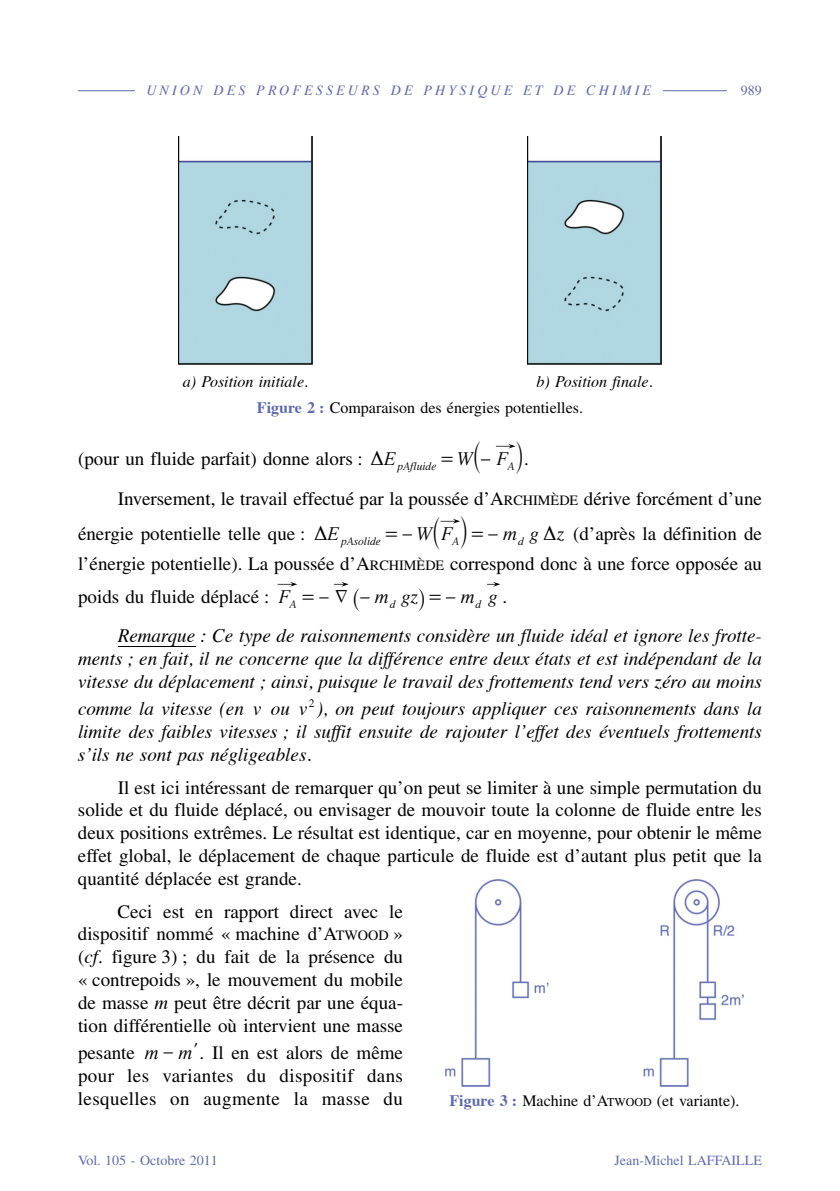
<style>
.page{position:relative;width:840px;height:1191px;background:#fff}
.page>*{position:absolute;margin:0;border:0;box-sizing:border-box;transform-origin:0 0}
.t1{font:20.2px "MM Times Roman";color:#000;scale:.79 1}
.t2{font:19px/22.8px "Times";color:#000;text-align:justify}
.t3{font:italic 19px/22.8px "Times";color:#000;text-align:justify}
.t4{font:italic 19px "MM Times";color:#000}
.t5{font:19px "MM Greek";color:#000}
.t6{font:19px "MM Etc";color:#000}
.t7{font:16px/26px "Times";color:#000}
.t8{font:italic 16px "Times";color:#000}
.t9{font:14px "Times";color:#5e6ab1}
.t10{font:italic 14px "Times";letter-spacing:.225em;color:#5e6ab1}
.t11{font:italic 11.4px "MM Times";color:#000}
.s1{font-style:italic}
.s2{font-weight:700;color:#5e6ab1}
.s3{font-family:"MM Times Roman";font-style:normal}
.s4{font-family:"MM Variable A";font-style:normal;font-size:19.6px}
.s5{font-family:"MM Times Roman";font-style:normal;font-size:20.2px}
.s6{font-family:"Times";font-style:normal}
.s7{font-size:14.2px}
.s8{font-family:"MM Variable A";font-style:normal;font-size:18.4px}
.s9{font-family:"MM Variable A";font-size:18.4px}
.s10{font-family:"MM Times"}
.s11{font-family:"MM Etc";font-size:19px}
.s12{font-family:"MM Times";font-style:italic}
.s13{font-size:12px}
</style>
<div class="page">
<hr style="left:118px;top:646px;width:77px;height:1px;background:#000">
<svg style="left:495px;top:444px;width:20px;height:4px"></svg>
<svg style="left:440px;top:519px;width:20px;height:4px"></svg>
<svg style="left:277px;top:582px;width:20px;height:4px"></svg>
<svg style="left:334px;top:582px;width:14px;height:4px"></svg>
<svg style="left:487px;top:582px;width:13px;height:4px"></svg>
<hr style="left:78px;top:90px;width:683px;height:1px;background:#5e6ab1">
<div style="left:135px;top:85px;width:527px;height:20px;background:#fff"></div>
<div style="left:727px;top:85px;width:34px;height:20px;background:#fff"></div>
<img style="left:178px;top:136px;width:134px;height:228px">
<img style="left:527px;top:136px;width:134px;height:228px">
<img style="left:445px;top:879px;width:298px;height:208px">
<p class="t10" style="left:146px;top:84px;width:506px">UNION DES PROFESSEURS DE PHYSIQUE ET DE CHIMIE</p>
<p class="t9" style="left:740px;top:85px;width:22px">989</p>
<p class="t7" style="left:257px;top:370px;width:397px;text-indent:279px"><span class="s1">b) Position finale.<br></span><span class="s2">Figure 2 :</span> Comparaison des énergies potentielles.</p>
<p class="t8" style="left:183px;top:375px;width:126px">a) Position initiale.</p>
<p class="t2" style="left:78px;top:449px;width:286px">(pour un fluide parfait) donne alors :</p>
<p class="t4" style="left:439px;top:444px;width:91px"><span class="s3">=</span>W<span class="s4">a</span><span class="s5">-</span> F <span class="s4">k</span><span class="s6">.</span></p>
<p class="t2" style="left:78px;top:483px;width:685px;line-height:35.2px;text-indent:40px">Inversement, le travail effectué par la poussée d’A<span class="s7">RCHIMÈDE</span> dérive forcément d’une énergie potentielle telle que :</p>
<p class="t11" style="left:370px;top:457px;width:67px"><sup>D</sup><sup>E</sup> pAfluide</p>
<p class="t11" style="left:507px;top:457px;width:8px">A</p>
<p class="t4" style="left:384px;top:519px;width:181px"><span class="s3">=</span><span class="s5">-</span>W<span class="s4">a</span>F <span class="s4">k</span><span class="s3">=</span><span class="s5">-</span> m g z</p>
<p class="t5" style="left:314px;top:519px;width:15px">D</p>
<p class="t5" style="left:543px;top:519px;width:15px">D</p>
<p class="t2" style="left:78px;top:521px;width:685px;line-height:29.8px;text-align:right">(d’après la définition de<br>l’énergie potentielle). La poussée d’A<span class="s7">RCHIMÈDE</span> correspond donc à une force opposée au</p>
<p class="t2" style="left:78px;top:587px;width:193px">poids du fluide déplacé :</p>
<p class="t4" style="left:301px;top:582px;width:208px"><span class="s3">=</span><span class="s5">- -</span> m gz<span class="s8">i</span><span class="s3">=</span><span class="s5">-</span> m g <span class="s6">.</span></p>
<p class="t3" style="left:78px;top:626px;width:685px;text-indent:40px">Remarque : Ce type de raisonnements considère un fluide idéal et ignore les frotte&shy;ments ; en fait, il ne concerne que la différence entre deux états et est indépendant de la vitesse du déplacement ; ainsi, puisque le travail des frottements tend vers zéro au moins</p>
<p class="t3" style="left:78px;top:699px;width:167px">comme la vitesse (en</p>
<p class="t3" style="left:271px;top:699px;width:20px">ou</p>
<p class="t11" style="left:327px;top:532px;width:55px"><sup>E</sup> pAsolide</p>
<p class="t11" style="left:452px;top:532px;width:8px">A</p>
<p class="t11" style="left:517px;top:532px;width:7px">d</p>
<p class="t6" style="left:335px;top:582px;width:27px">d <span class="s9">_</span></p>
<p class="t4" style="left:278px;top:582px;width:13px">F</p>
<p class="t11" style="left:289px;top:595px;width:8px">A</p>
<p class="t11" style="left:389px;top:595px;width:7px">d</p>
<p class="t11" style="left:475px;top:595px;width:7px">d</p>
<p class="t3" style="left:78px;top:699px;width:685px;text-indent:221px"><span class="s10">v</span><sup>2</sup> ), on peut toujours appliquer ces raisonnements dans la limite des faibles vitesses ; il suffit ensuite de rajouter l’effet des éventuels frottements s’ils ne sont pas négligeables.</p>
<p class="t2" style="left:78px;top:777px;width:685px;text-indent:40px">Il est ici intéressant de remarquer qu’on peut se limiter à une simple permutation du solide et du fluide déplacé, ou envisager de mouvoir toute la colonne de fluide entre les deux positions extrêmes. Le résultat est identique, car en moyenne, pour obtenir le même effet global, le déplacement de chaque particule de fluide est d’autant plus petit que la quantité déplacée est grande.</p>
<p class="t2" style="left:78px;top:901px;width:326px;text-indent:40px">Ceci est en rapport direct avec le dispositif nommé « machine d’A<span class="s7">TWOOD</span> » (<span class="s1">cf</span>. figure 3) ; du fait de la présence du « contrepoids », le mouvement du mobile de masse <span class="s1">m</span> peut être décrit par une équa&shy;tion différentielle où intervient une masse</p>
<p class="t2" style="left:78px;top:1043px;width:58px">pesante</p>
<p class="t4" style="left:253px;top:694px;width:10px">v</p>
<p class="t1" style="left:162px;top:1037px;width:47px">- <span class="s11">l</span></p>
<p class="t2" style="left:78px;top:1043px;width:326px;text-indent:67px"><span class="s12">m m</span> . Il en est alors de même pour les variantes du dispositif dans lesquelles on augmente la masse du</p>
<p class="t7" style="left:449px;top:1089px;width:291px"><span class="s2">Figure 3 :</span> Machine d’A<span class="s13">TWOOD</span> (et variante).</p>
<p class="t9" style="left:78px;top:1155px;width:141px">Vol. 105 - Octobre 2011</p>
<p class="t9" style="left:614px;top:1155px;width:149px">Jean-Michel LAFFAILLE</p>
</div>
